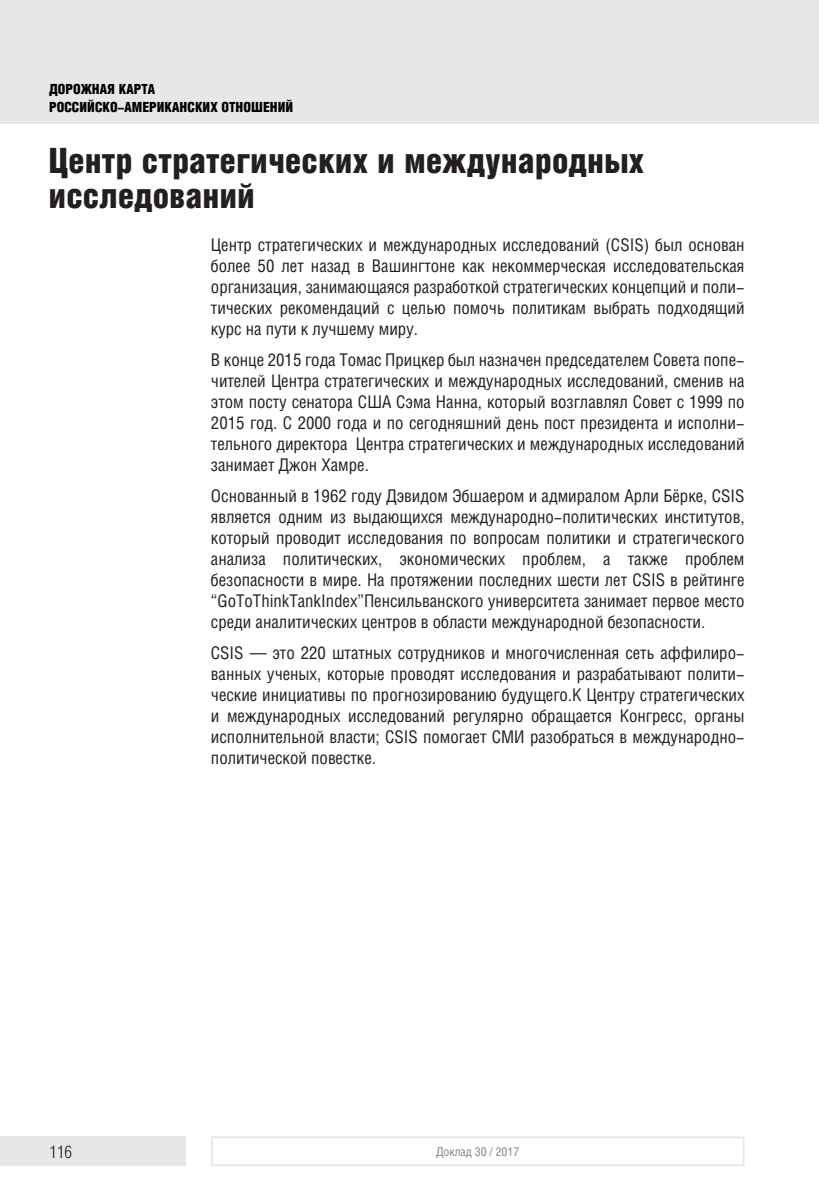
<style>
.page{position:relative;width:819px;height:1191px;background:#fff}
.page>*{position:absolute;margin:0;border:0;box-sizing:border-box;transform-origin:0 0}
.Название_материала{font:900 35px/35px "Helios Cond";color:#231f20}
.Основной_текст{font:17.5px/21px "Helios Cond";color:#231f20;text-align:justify}
.t1{font:300 17.5px "Helios Cond";color:#231f20}
.t2{font:900 14px/17.5px "Helios Cond";color:#000}
.t3{font:12.25px "Helios Cond";color:#808285}
</style>
<div class="page">
<div style="left:0;top:0;width:819px;height:124px;background:#e6e7e9"></div>
<div style="left:0;top:1136px;width:186px;height:30px;background:#e6e7e9"></div>
<div style="left:211px;top:1136px;width:533px;height:30px;border:2px solid #e6e7e9"></div>
<p class="t2" style="left:49px;top:81px;width:246px">ДОРОЖНАЯ КАРТА<br>РОССИЙСКО-АМЕРИКАНСКИХ ОТНОШЕНИЙ</p>
<p class="Название_материала" style="left:49px;top:143px;width:597px">Центр стратегических и международных исследований</p>
<p class="Основной_текст" style="left:211px;top:234px;width:535px">Центр стратегических и международных исследований (CSIS) был основан более 50 лет назад в Вашингтоне как некоммерческая исследовательская организация, занимающаяся разработкой стратегических концепций и поли&shy;тических рекомендаций с целью помочь политикам выбрать подходящий курс на пути к лучшему миру.</p>
<p class="Основной_текст" style="left:211px;top:349px;width:535px">В конце 2015 года Томас Прицкер был назначен председателем Совета попе&shy;чителей Центра стратегических и международных исследований, сменив на этом посту сенатора США Сэма Нанна, который возглавлял Совет с 1999 по 2015 год. С 2000 года и по сегодняшний день пост президента и исполни&shy;тельного директора Центра стратегических и международных исследований занимает Джон Хамре.</p>
<p class="Основной_текст" style="left:211px;top:485px;width:535px">Основанный в 1962 году Дэвидом Эбшаером и адмиралом Арли Бёрке, CSIS является одним из выдающихся международно-политических институтов, который проводит исследования по вопросам политики и стратегического анализа политических, экономических проблем, а также проблем безопасности в мире. На протяжении последних шести лет CSIS в рейтинге “GoToThinkTankIndex”Пенсильванского университета занимает первое место среди аналитических центров в области международной безопасности.</p>
<p class="Основной_текст" style="left:211px;top:642px;width:535px">CSIS — это 220 штатных сотрудников и многочисленная сеть аффилиро&shy;ванных ученых, которые проводят исследования и разрабатывают полити&shy;ческие инициативы по прогнозированию будущего.К Центру стратегических и международных исследований регулярно обращается Конгресс, органы исполнительной власти; CSIS помогает СМИ разобраться в международно&shy;политической повестке.</p>
<p class="t1" style="left:50px;top:1142px;width:24px">116</p>
<p class="t3" style="left:436px;top:1144px;width:84px">Доклад 30 / 2017</p>
</div>
